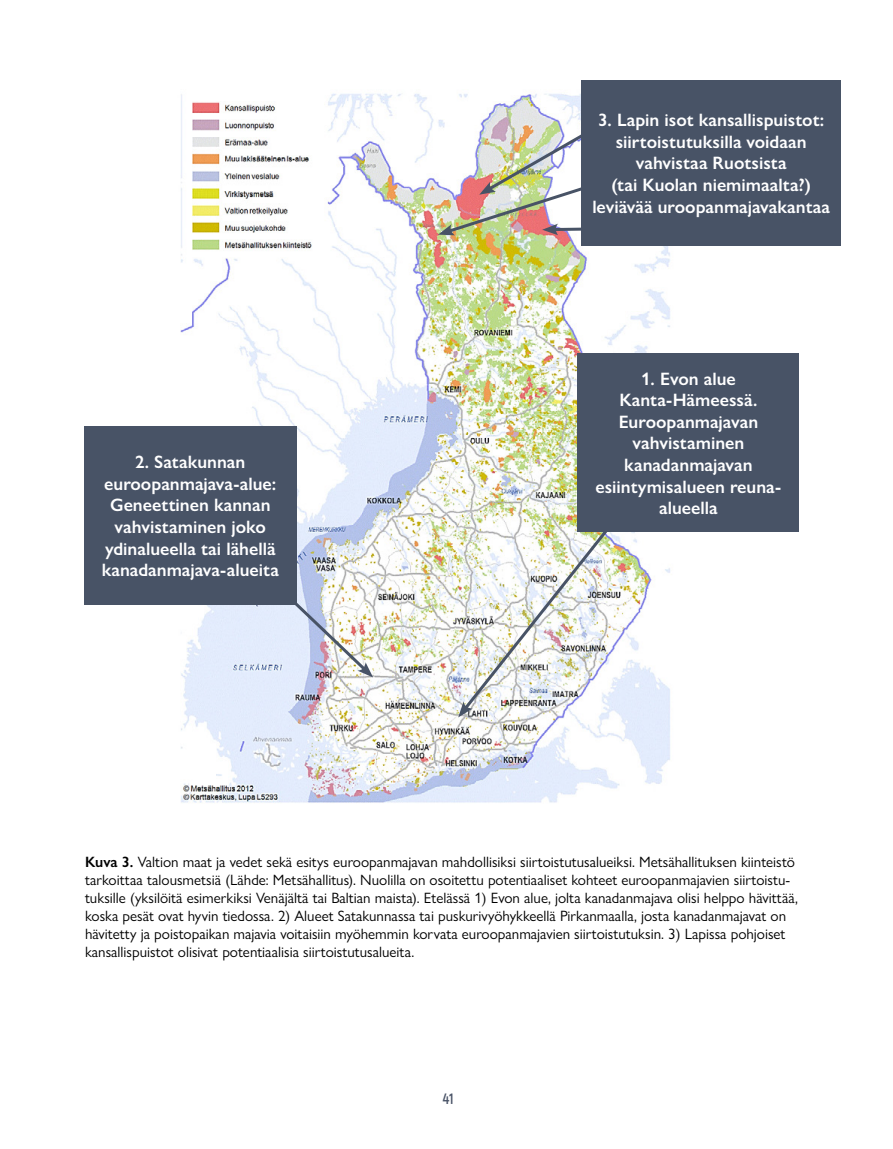
<style>
.page{position:relative;width:893px;height:1149px;background:#fff}
.page>*{position:absolute;margin:0;border:0;box-sizing:border-box;transform-origin:0 0}
.t1{font:600 18px/21.6px "Gill Sans Nova";color:#fff;text-align:center}
.t2{font:15px/18px "Gill Sans Nova";color:#000}
.t3{font:700 15px "Akrobat";color:#495367}
.s1{font-weight:600}
</style>
<div class="page">
<img style="left:171px;top:93px;width:510px;height:710px">
<div style="left:581px;top:80px;width:260px;height:166px;background:#485366"></div>
<img style="left:438px;top:128px;width:143px;height:107px">
<div style="left:84px;top:426px;width:213px;height:178px;background:#485366"></div>
<div style="left:577px;top:353px;width:222px;height:178px;background:#485366"></div>
<img style="left:278px;top:586px;width:95px;height:91px">
<img style="left:458px;top:498px;width:174px;height:219px">
<p class="t1" style="left:102px;top:451px;width:179px">2. Satakunnan euroopanmajava-alue:<br>Geneettinen kannan vahvistaminen joko ydinalueella tai lähellä kanadanmajava-alueita</p>
<p class="t1" style="left:598px;top:109px;width:228px">3. Lapin isot kansallispuistot: siirtoistutuksilla voidaan vahvistaa Ruotsista</p>
<p class="t1" style="left:611px;top:174px;width:201px">(tai Kuolan niemimaalta?)</p>
<p class="t1" style="left:592px;top:195px;width:239px">leviävää uroopanmajavakantaa</p>
<p class="t1" style="left:595px;top:367px;width:188px">1. Evon alue<br>Kanta-Hämeessä.<br>Euroopanmajavan vahvistaminen kanadanmajavan esiintymisalueen reuna&shy;alueella</p>
<p class="t2" style="left:85px;top:852px;width:715px"><span class="s1">Kuva 3.</span> Valtion maat ja vedet sekä esitys euroopanmajavan mahdollisiksi siirtoistutusalueiksi. Metsähallituksen kiinteistö tarkoittaa talousmetsiä (Lähde: Metsähallitus). Nuolilla on osoitettu potentiaaliset kohteet euroopanmajavien siirtoistu&shy;tuksille (yksilöitä esimerkiksi Venäjältä tai Baltian maista). Etelässä 1) Evon alue, jolta kanadanmajava olisi helppo hävittää, koska pesät ovat hyvin tiedossa. 2) Alueet Satakunnassa tai puskurivyöhykkeellä Pirkanmaalla, josta kanadanmajavat on hävitetty ja poistopaikan majavia voitaisiin myöhemmin korvata euroopanmajavien siirtoistutuksin. 3) Lapissa pohjoiset kansallispuistot olisivat potentiaalisia siirtoistutusalueita.</p>
<p class="t3" style="left:443px;top:1089px;width:12px">41</p>
</div>
